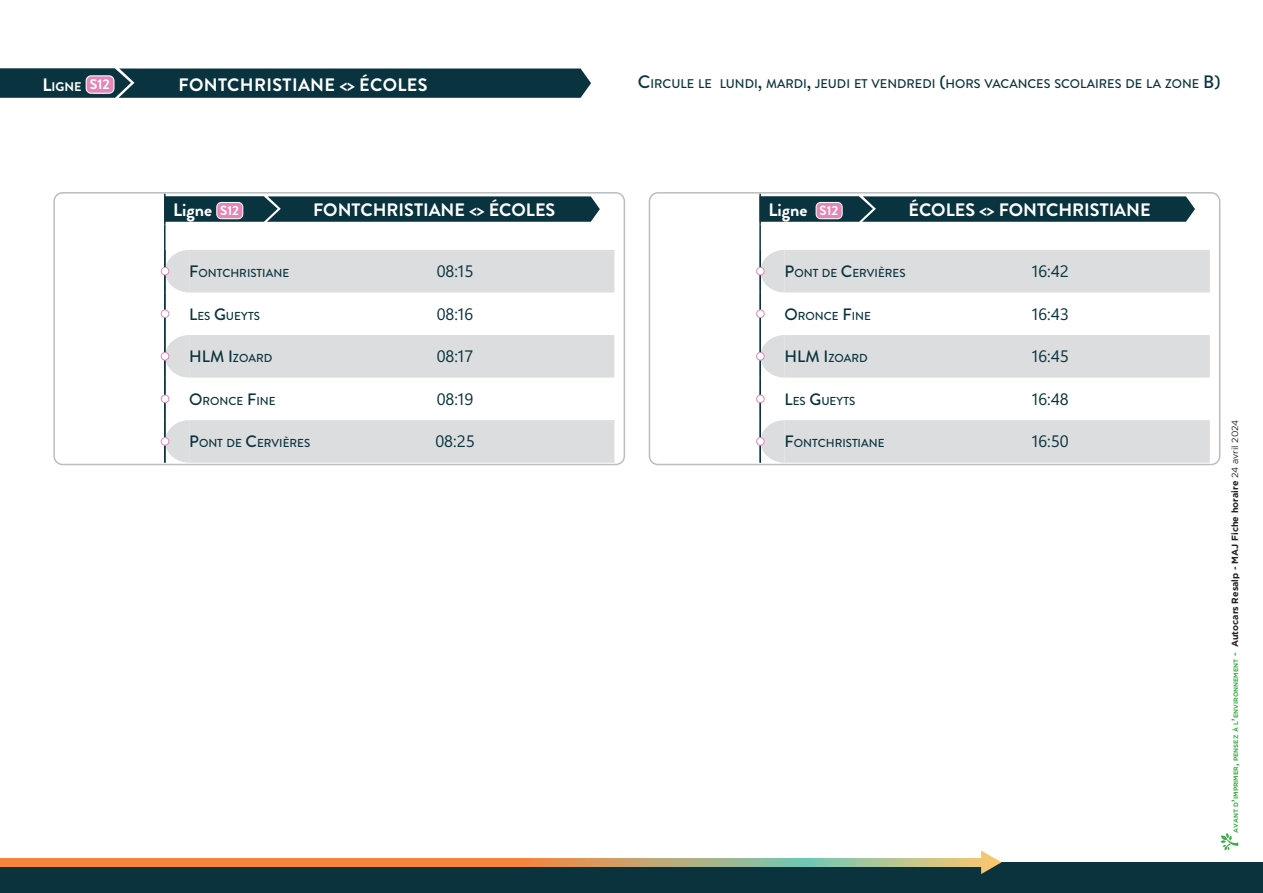
<style>
.page{position:relative;width:1263px;height:893px;background:#fff}
.page>*{position:absolute;margin:0;border:0;box-sizing:border-box;transform-origin:0 0}
.t1{font:700 18px "Brandon Grotesque";color:#fff}
.t2{font:700 18px "Brandon Grotesque";letter-spacing:.02em;color:#fff}
.t3{font:16.5px "Segoe UI Variable";color:#0b333e}
.t4{font:500 16.5px "Brandon Grotesque";color:#0b333e}
.t5{font:700 14.1px "Brandon Grotesque";color:#fff}
.t6{font:700 13.2px "Brandon Grotesque";color:#fff}
.t7{font:500 12.6px "Brandon Grotesque";color:#0b333e}
.t8{font:700 12.6px "Brandon Grotesque";color:#fff}
.t9{font:500 11.55px "Brandon Grotesque";color:#0b333e}
.t10{font:700 6.3px "Gotham";color:#40ae49}
.s1{font-size:18px}
.s2{font-size:16.5px}
.s3{font-size:9px}
.s4{font-size:9px;color:#231f20}
.s5{font-weight:400;font-size:9px;color:#231f20}
</style>
<div class="page">
<div style="left:0;top:862px;width:1263px;height:31px;background:#0b333e"></div>
<svg style="left:0;top:858px;width:981px;height:8px;background:#d89a5e"></svg>
<svg style="left:981px;top:850px;width:20px;height:24px"></svg>
<svg style="left:1220px;top:833px;width:18px;height:17px"></svg>
<svg style="left:0;top:68px;width:591px;height:30px;background:#183d48"></svg>
<svg style="left:189px;top:250px;width:425px;height:212px;fill:#dcdddf"></svg>
<hr style="left:164px;top:194px;width:2px;height:30px;background:#0b333e">
<hr style="left:164px;top:224px;width:2px;height:26px;background:#0b333e">
<hr style="left:164px;top:250px;width:2px;height:42px;background:#0b333e">
<hr style="left:164px;top:292px;width:2px;height:43px;background:#0b333e">
<hr style="left:164px;top:335px;width:2px;height:43px;background:#0b333e">
<hr style="left:164px;top:378px;width:2px;height:42px;background:#0b333e">
<hr style="left:164px;top:420px;width:2px;height:43px;background:#0b333e">
<svg style="left:165px;top:196px;width:435px;height:26px;background:#1b3f4b"></svg>
<svg style="left:166px;top:250px;width:23px;height:42px"></svg>
<div style="left:161px;top:267px;width:8px;height:8px;background:#fff;border-radius:50%"></div>
<div style="left:161px;top:267px;width:8px;height:8px;border:1px solid #e287b7;border-radius:50%"></div>
<div style="left:161px;top:310px;width:8px;height:8px;background:#fff;border-radius:50%"></div>
<div style="left:161px;top:309px;width:8px;height:9px;border:1px solid #e287b7;border-radius:50%"></div>
<svg style="left:166px;top:335px;width:23px;height:43px"></svg>
<div style="left:161px;top:352px;width:8px;height:8px;background:#fff;border-radius:50%"></div>
<div style="left:161px;top:352px;width:8px;height:9px;border:1px solid #e287b7;border-radius:50%"></div>
<div style="left:161px;top:395px;width:8px;height:8px;background:#fff;border-radius:50%"></div>
<div style="left:161px;top:395px;width:8px;height:8px;border:1px solid #e287b7;border-radius:50%"></div>
<svg style="left:166px;top:420px;width:23px;height:42px"></svg>
<div style="left:161px;top:438px;width:8px;height:7px;background:#fff;border-radius:50%"></div>
<div style="left:161px;top:437px;width:8px;height:9px;border:1px solid #e287b7;border-radius:50%"></div>
<div style="left:53px;top:192px;width:572px;height:273px;border:2px solid #bcbdc0;border-radius:9px"></div>
<svg style="left:784px;top:250px;width:426px;height:212px;fill:#dcdddf"></svg>
<hr style="left:759px;top:194px;width:2px;height:30px;background:#0b333e">
<hr style="left:759px;top:224px;width:2px;height:26px;background:#0b333e">
<hr style="left:759px;top:250px;width:2px;height:42px;background:#0b333e">
<hr style="left:759px;top:292px;width:2px;height:43px;background:#0b333e">
<hr style="left:759px;top:335px;width:2px;height:43px;background:#0b333e">
<hr style="left:759px;top:378px;width:2px;height:42px;background:#0b333e">
<hr style="left:759px;top:420px;width:2px;height:43px;background:#0b333e">
<svg style="left:759px;top:196px;width:436px;height:26px;background:#1b3f4a"></svg>
<svg style="left:761px;top:250px;width:23px;height:42px"></svg>
<div style="left:757px;top:267px;width:7px;height:8px;background:#fff;border-radius:50%"></div>
<div style="left:756px;top:267px;width:9px;height:8px;border:1px solid #e287b7;border-radius:50%"></div>
<div style="left:757px;top:310px;width:7px;height:8px;background:#fff;border-radius:50%"></div>
<div style="left:756px;top:309px;width:9px;height:9px;border:1px solid #e287b7;border-radius:50%"></div>
<svg style="left:761px;top:335px;width:23px;height:43px"></svg>
<div style="left:757px;top:352px;width:7px;height:8px;background:#fff;border-radius:50%"></div>
<div style="left:756px;top:352px;width:9px;height:9px;border:1px solid #e287b7;border-radius:50%"></div>
<div style="left:757px;top:395px;width:7px;height:8px;background:#fff;border-radius:50%"></div>
<div style="left:756px;top:395px;width:9px;height:8px;border:1px solid #e287b7;border-radius:50%"></div>
<svg style="left:761px;top:420px;width:23px;height:42px"></svg>
<div style="left:757px;top:438px;width:7px;height:7px;background:#fff;border-radius:50%"></div>
<div style="left:756px;top:437px;width:9px;height:9px;border:1px solid #e287b7;border-radius:50%"></div>
<div style="left:649px;top:192px;width:571px;height:273px;border:2px solid #bcbdc0;border-radius:9px"></div>
<p class="t8" style="left:43px;top:77px;width:41px"><span class="s1">L</span>igne</p>
<p class="t5" style="left:90px;top:75px;width:21px">S12</p>
<p class="t2" style="left:178px;top:72px;width:251px">FONTCHRISTIANE &lt;&gt; ÉCOLES</p>
<p class="t7" style="left:638px;top:75px;width:584px"><span class="s1">C</span>IRCULE LE LUNDI<span class="s1">,</span> MARDI<span class="s1">,</span> JEUDI ET VENDREDI <span class="s1">(</span>HORS VACANCES SCOLAIRES DE LA ZONE <span class="s1">B)</span></p>
<p class="t1" style="left:173px;top:197px;width:41px">Ligne</p>
<p class="t6" style="left:220px;top:201px;width:20px">S12</p>
<p class="t1" style="left:313px;top:197px;width:244px">FONTCHRISTIANE &lt;&gt; ÉCOLES</p>
<p class="t9" style="left:189px;top:265px;width:101px"><span class="s2">F</span>ONTCHRISTIANE</p>
<p class="t3" style="left:437px;top:260px;width:38px">08:15</p>
<p class="t9" style="left:189px;top:308px;width:72px"><span class="s2">L</span>ES <span class="s2">G</span>UEYTS</p>
<p class="t3" style="left:437px;top:302px;width:38px">08:16</p>
<p class="t4" style="left:189px;top:345px;width:12px">HLM</p>
<p class="t9" style="left:228px;top:350px;width:46px"><span class="s2">I</span> ZOARD</p>
<p class="t3" style="left:437px;top:345px;width:38px">08:17</p>
<p class="t9" style="left:189px;top:393px;width:88px"><span class="s2">O</span>RONCE <span class="s2">F</span>INE</p>
<p class="t3" style="left:437px;top:388px;width:38px">08:19</p>
<p class="t9" style="left:189px;top:435px;width:122px"><span class="s2">P</span>ONT DE <span class="s2">C</span>ERVIÈRES</p>
<p class="t3" style="left:435px;top:430px;width:41px">08:25</p>
<p class="t1" style="left:769px;top:197px;width:41px">Ligne</p>
<p class="t6" style="left:819px;top:201px;width:20px">S12</p>
<p class="t1" style="left:908px;top:197px;width:244px">ÉCOLES &lt;&gt; FONTCHRISTIANE</p>
<p class="t9" style="left:784px;top:265px;width:122px"><span class="s2">P</span>ONT DE <span class="s2">C</span>ERVIÈRES</p>
<p class="t3" style="left:1032px;top:260px;width:38px">16:42</p>
<p class="t9" style="left:784px;top:308px;width:88px"><span class="s2">O</span>RONCE <span class="s2">F</span>INE</p>
<p class="t3" style="left:1032px;top:302px;width:38px">16:43</p>
<p class="t4" style="left:784px;top:345px;width:12px">HLM</p>
<p class="t9" style="left:823px;top:350px;width:46px"><span class="s2">I</span> ZOARD</p>
<p class="t3" style="left:1032px;top:345px;width:38px">16:45</p>
<p class="t9" style="left:784px;top:393px;width:72px"><span class="s2">L</span>ES <span class="s2">G</span>UEYTS</p>
<p class="t3" style="left:1032px;top:388px;width:38px">16:48</p>
<p class="t9" style="left:784px;top:435px;width:101px"><span class="s2">F</span>ONTCHRISTIANE</p>
<p class="t3" style="left:1032px;top:430px;width:38px">16:50</p>
<p class="t10" style="left:1232px;top:833px;width:415px;rotate:-90deg">avant d<span class="s3">’</span>imprimer<span class="s3">,</span> pensez à l<span class="s3">’</span>environnement <span class="s3">-</span> <span class="s4">Autocars Resalp - MAJ Fiche horaire</span> <span class="s5">24 avril 2024</span></p>
</div>
